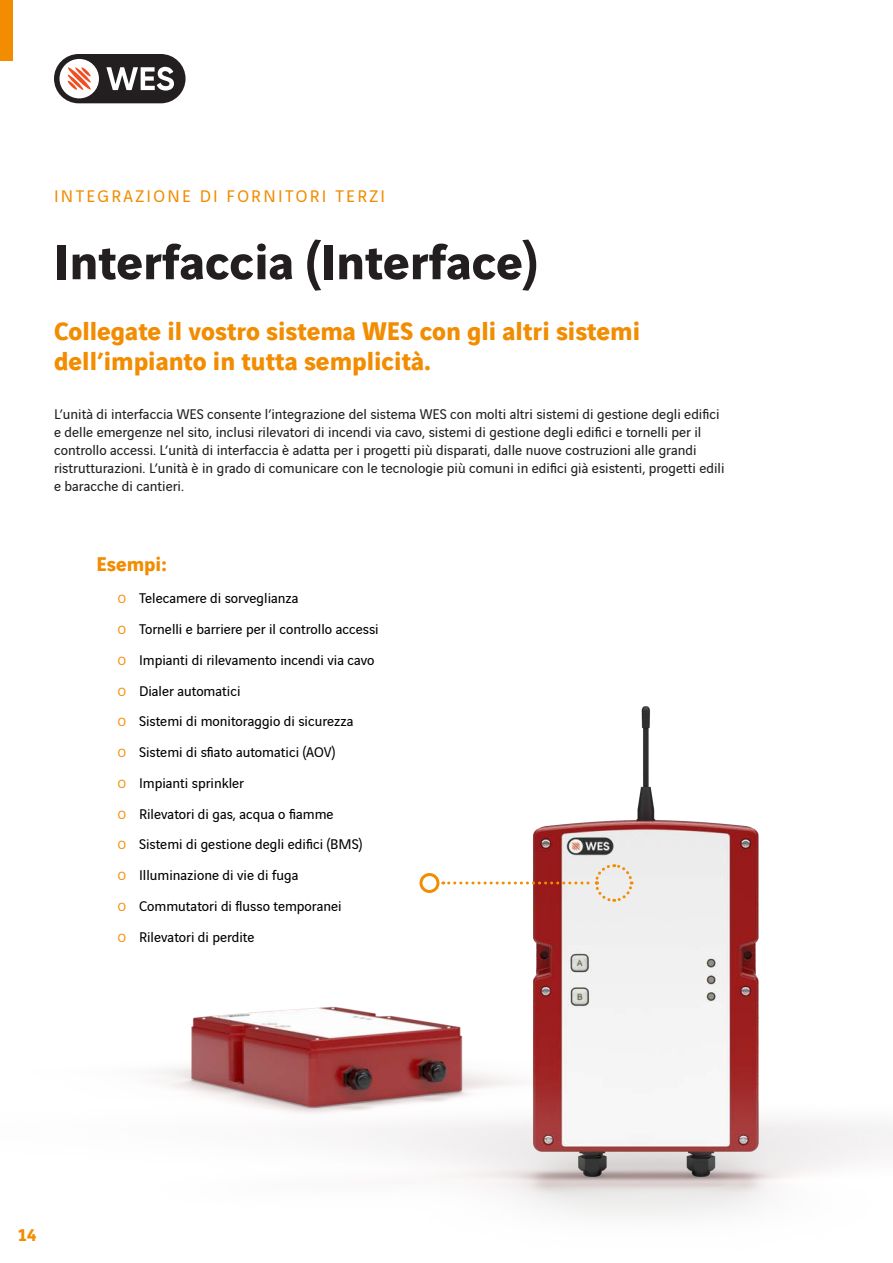
<style>
.page{position:relative;width:893px;height:1263px;background:#fff}
.page>*{position:absolute;margin:0;border:0;box-sizing:border-box;transform-origin:0 0}
.t1{font:700 52.5px "Vinci Sans";color:#231f20}
.Sub_Header{font:700 27px/30px "Vinci Sans";color:#f28c00}
.t2{font:700 21px "Vinci Sans";color:#f28c00}
.t3{font:18px "Vinci Sans";letter-spacing:.13em;color:#f28c00}
.t4{font:700 18px "Vinci Sans";color:#f28c00}
.Sub_Header-2{font:15px/18px "Vinci Sans";color:#231f20}
.t5{font:15px "Vinci Sans";color:#000}
.s1{font-size:12.75px;color:#f28c00}
</style>
<div class="page">
<div style="left:0;top:0;width:12px;height:60px;background:#f28c00"></div>
<img style="left:155px;top:706px;width:738px;height:511px">
<svg style="left:443px;top:862px;width:191px;height:41px"></svg>
<svg style="left:419px;top:873px;width:20px;height:20px"></svg>
<div style="left:422px;top:876px;width:14px;height:14px;background:#fff;border-radius:50%"></div>
<svg style="left:54px;top:54px;width:132px;height:49px"></svg>
<h1 class="t3" style="left:54px;top:182px;width:333px">INTEGRAZIONE DI FORNITORI TERZI</h1>
<h1 class="t1" style="left:54px;top:220px;width:485px">Interfaccia (Interface)</h1>
<p class="Sub_Header" style="left:54px;top:313px;width:588px">Collegate il vostro sistema WES con gli altri sistemi dell’impianto in tutta semplicità.</p>
<p class="Sub_Header-2" style="left:54px;top:404px;width:672px">L’unità di interfaccia WES consente l’integrazione del sistema WES con molti altri sistemi di gestione degli edifici e delle emergenze nel sito, inclusi rilevatori di incendi via cavo, sistemi di gestione degli edifici e tornelli per il controllo accessi. L’unità di interfaccia è adatta per i progetti più disparati, dalle nuove costruzioni alle grandi ristrutturazioni. L’unità è in grado di comunicare con le tecnologie più comuni in edifici già esistenti, progetti edili e baracche di cantieri.</p>
<h2 class="t2" style="left:97px;top:548px;width:72px">Esempi:</h2>
<p class="t5" style="left:118px;top:587px;width:182px"><span class="s1">O</span> Telecamere di sorveglianza</p>
<p class="t5" style="left:118px;top:618px;width:262px"><span class="s1">O</span> Tornelli e barriere per il controllo accessi</p>
<p class="t5" style="left:118px;top:649px;width:258px"><span class="s1">O</span> Impianti di rilevamento incendi via cavo</p>
<p class="t5" style="left:118px;top:679px;width:124px"><span class="s1">O</span> Dialer automatici</p>
<p class="t5" style="left:118px;top:710px;width:237px"><span class="s1">O</span> Sistemi di monitoraggio di sicurezza</p>
<p class="t5" style="left:118px;top:741px;width:219px"><span class="s1">O</span> Sistemi di sfiato automatici (AOV)</p>
<p class="t5" style="left:118px;top:772px;width:128px"><span class="s1">O</span> Impianti sprinkler</p>
<p class="t5" style="left:118px;top:802px;width:217px"><span class="s1">O</span> Rilevatori di gas, acqua o fiamme</p>
<p class="t5" style="left:118px;top:833px;width:246px"><span class="s1">O</span> Sistemi di gestione degli edifici (BMS)</p>
<p class="t5" style="left:118px;top:864px;width:182px"><span class="s1">O</span> Illuminazione di vie di fuga</p>
<p class="t5" style="left:118px;top:895px;width:225px"><span class="s1">O</span> Commutatori di flusso temporanei</p>
<p class="t5" style="left:118px;top:926px;width:138px"><span class="s1">O</span> Rilevatori di perdite</p>
<p class="t4" style="left:18px;top:1221px;width:19px">14</p>
</div>
